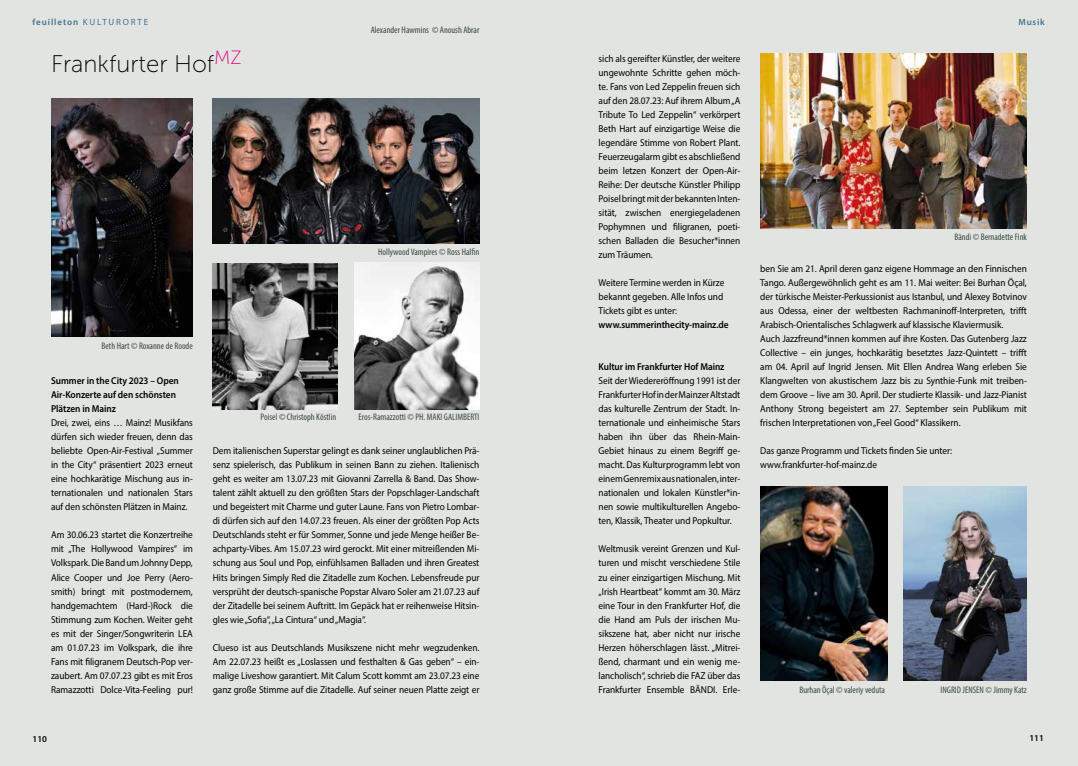
<style>
.page{position:relative;width:1078px;height:766px;background:#fff}
.page>*{position:absolute;margin:0;border:0;box-sizing:border-box;transform-origin:0 0}
.t1{font:24px "Museo Sans 100";color:#000}
.t2{font:10px/14px "Myriad Pro";letter-spacing:-.005em;color:#000;text-align:justify;scale:.93 1}
.t3{font:600 10px/14px "Myriad Pro";letter-spacing:-.005em;color:#000;scale:.93 1}
.t4{font:condensed 9.5px "Myriad Pro";color:#3a4b40}
.t5{font:600 9px "Myriad Pro";letter-spacing:.1em;color:#43748e}
.t6{font:600 9px "Myriad Pro";color:#000}
.s1{font-weight:400}
</style>
<div class="page">
<div style="left:0;top:0;width:1077px;height:765px;background:#e2e4e2"></div>
<img style="left:51px;top:99px;width:142px;height:238px">
<img style="left:213px;top:263px;width:124px;height:146px">
<img style="left:354px;top:262px;width:125px;height:147px">
<img style="left:760px;top:54px;width:266px;height:174px">
<img style="left:760px;top:486px;width:127px;height:194px">
<img style="left:903px;top:486px;width:123px;height:194px">
<img style="left:213px;top:99px;width:266px;height:145px">
<p class="t5" style="left:33px;top:16px;width:117px">feuilleton <span class="s1">KULTURORTE</span></p>
<p class="t5" style="left:1018px;top:16px;width:28px">Musik</p>
<p class="t4" style="left:370px;top:24px;width:110px">Alexander Hawmins © Anoush Abrar</p>
<h1 class="t1" style="left:51px;top:51px;width:192px">Frankfurter Hof<sup>MZ</sup></h1>
<p class="t4" style="left:101px;top:340px;width:93px">Beth Hart © Roxanne de Roode</p>
<p class="t4" style="left:378px;top:246px;width:102px">Hollywood Vampires © Ross Halfin</p>
<p class="t3" style="left:51px;top:373px;width:139px">Summer in the City 2023 – Open<br>Air-Konzerte auf den schönsten<br>Plätzen in Mainz</p>
<p class="t2" style="left:51px;top:416px;width:154px">Drei, zwei, eins … Mainz! Musikfans dürfen sich wieder freuen, denn das beliebte Open-Air-Festival „Summer in the City“ präsentiert 2023 erneut eine hochkarätige Mischung aus in&shy;ternationalen und nationalen Stars auf den schönsten Plätzen in Mainz.</p>
<p class="t2" style="left:51px;top:528px;width:154px">Am 30.06.23 startet die Konzertreihe mit „The Hollywood Vampires“ im Volkspark. Die Band um Johnny Depp, Alice Cooper und Joe Perry (Aero&shy;smith) bringt mit postmodernem, handgemachtem (Hard-)Rock die Stimmung zum Kochen. Weiter geht es mit der Singer/Songwriterin LEA am 01.07.23 im Volkspark, die ihre Fans mit filigranem Deutsch-Pop ver&shy;zaubert. Am 07.07.23 gibt es mit Eros Ramazzotti Dolce-Vita-Feeling pur!</p>
<p class="t4" style="left:260px;top:411px;width:77px">Poisel © Christoph Köstlin</p>
<p class="t4" style="left:358px;top:411px;width:122px">Eros-Ramazzotti © PH. MAKI GALIMBERTI</p>
<p class="t2" style="left:213px;top:444px;width:288px">Dem italienischen Superstar gelingt es dank seiner unglaublichen Prä&shy;senz spielerisch, das Publikum in seinen Bann zu ziehen. Italienisch geht es weiter am 13.07.23 mit Giovanni Zarrella &amp; Band. Das Show&shy;talent zählt aktuell zu den größten Stars der Popschlager-Landschaft und begeistert mit Charme und guter Laune. Fans von Pietro Lombar&shy;di dürfen sich auf den 14.07.23 freuen. Als einer der größten Pop Acts Deutschlands steht er für Sommer, Sonne und jede Menge heißer Be&shy;achparty-Vibes. Am 15.07.23 wird gerockt. Mit einer mitreißenden Mi&shy;schung aus Soul und Pop, einfühlsamen Balladen und ihren Greatest Hits bringen Simply Red die Zitadelle zum Kochen. Lebensfreude pur versprüht der deutsch-spanische Popstar Alvaro Soler am 21.07.23 auf der Zitadelle bei seinem Auftritt. Im Gepäck hat er reihenweise Hitsin&shy;gles wie „Sofia“, „La Cintura“ und „Magia“.</p>
<p class="t2" style="left:213px;top:640px;width:288px">Clueso ist aus Deutschlands Musikszene nicht mehr wegzudenken.<br>Am 22.07.23 heißt es „Loslassen und festhalten &amp; Gas geben“ – ein&shy;malige Liveshow garantiert. Mit Calum Scott kommt am 23.07.23 eine ganz große Stimme auf die Zitadelle. Auf seiner neuen Platte zeigt er</p>
<p class="t2" style="left:598px;top:52px;width:154px">sich als gereifter Künstler, der weitere ungewohnte Schritte gehen möch&shy;te. Fans von Led Zeppelin freuen sich auf den 28.07.23: Auf ihrem Album „A Tribute To Led Zeppelin“ verkörpert Beth Hart auf einzigartige Weise die legendäre Stimme von Robert Plant.<br>Feuerzeugalarm gibt es abschließend beim letzen Konzert der Open-Air-Reihe: Der deutsche Künstler Philipp Poisel bringt mit der bekannten Inten&shy;sität, zwischen energiegeladenen Pophymnen und filigranen, poeti&shy;schen Balladen die Besucher*innen zum Träumen.</p>
<p class="t2" style="left:598px;top:276px;width:137px">Weitere Termine werden in Kürze bekannt gegeben. Alle Infos und Tickets gibt es unter:</p>
<p class="t3" style="left:598px;top:317px;width:141px">www.summerinthecity-mainz.de</p>
<p class="t3" style="left:598px;top:359px;width:137px">Kultur im Frankfurter Hof Mainz</p>
<p class="t2" style="left:598px;top:374px;width:154px">Seit der Wiedereröffnung 1991 ist der Frankfurter Hof in der Mainzer Altstadt das kulturelle Zentrum der Stadt. In&shy;ternationale und einheimische Stars haben ihn über das Rhein-Main-Gebiet hinaus zu einem Begriff ge&shy;macht. Das Kulturprogramm lebt von einem Genremix aus nationalen, inter&shy;nationalen und lokalen Künstler*in&shy;nen sowie multikulturellen Angebo&shy;ten, Klassik, Theater und Popkultur.</p>
<p class="t2" style="left:598px;top:542px;width:154px">Weltmusik vereint Grenzen und Kul&shy;turen und mischt verschiedene Stile zu einer einzigartigen Mischung. Mit „Irish Heartbeat“ kommt am 30. März eine Tour in den Frankfurter Hof, die die Hand am Puls der irischen Mu&shy;sikszene hat, aber nicht nur irische Herzen höherschlagen lässt. „Mitrei&shy;ßend, charmant und ein wenig me&shy;lancholisch“, schrieb die FAZ über das Frankfurter Ensemble BÄNDI. Erle-</p>
<p class="t4" style="left:954px;top:231px;width:74px">Bändi © Bernadette Fink</p>
<p class="t2" style="left:760px;top:262px;width:288px;text-align:left">ben Sie am 21. April deren ganz eigene Hommage an den Finnischen Tango. Außergewöhnlich geht es am 11. Mai weiter: Bei Burhan Öçal, der türkische Meister-Perkussionist aus Istanbul, und Alexey Botvinov aus Odessa, einer der weltbesten Rachmaninoff-Interpreten, trifft Arabisch-Orientalisches Schlagwerk auf klassische Klaviermusik.<br>Auch Jazzfreund*innen kommen auf ihre Kosten. Das Gutenberg Jazz Collective – ein junges, hochkarätig besetztes Jazz-Quintett – trifft am 04. April auf Ingrid Jensen. Mit Ellen Andrea Wang erleben Sie Klangwelten von akustischem Jazz bis zu Synthie-Funk mit treiben&shy;dem Groove – live am 30. April. Der studierte Klassik- und Jazz-Pianist Anthony Strong begeistert am 27. September sein Publikum mit frischen Interpretationen von „Feel Good“ Klassikern.</p>
<p class="t2" style="left:760px;top:444px;width:208px">Das ganze Programm und Tickets finden Sie unter: www.frankfurter-hof-mainz.de</p>
<p class="t4" style="left:799px;top:684px;width:87px">Burhan Öçal © valeriy veduta</p>
<p class="t4" style="left:940px;top:684px;width:88px">INGRID JENSEN © Jimmy Katz</p>
<p class="t6" style="left:33px;top:732px;width:16px">110</p>
<p class="t6" style="left:1029px;top:731px;width:16px">111</p>
</div>
